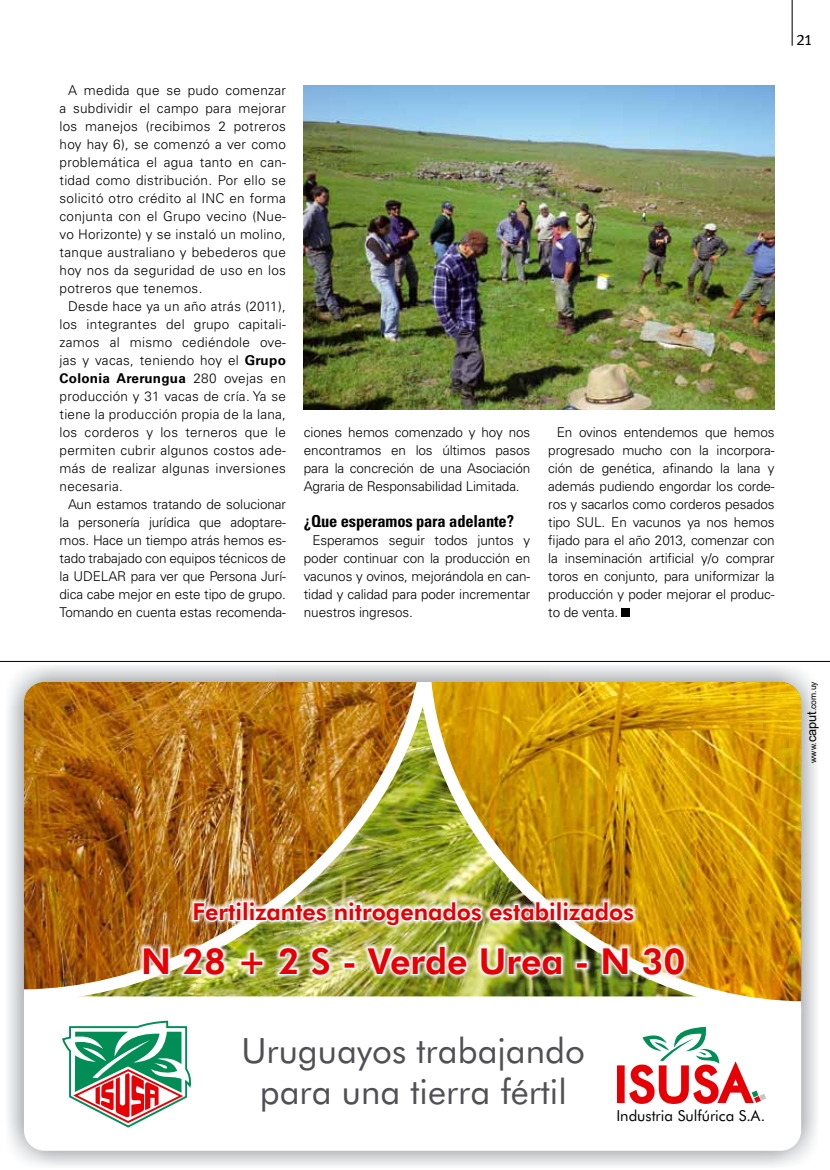
<style>
.page{position:relative;width:830px;height:1170px;background:#fff}
.page>*{position:absolute;margin:0;border:0;box-sizing:border-box;transform-origin:0 0}
.t1{font:800 35.85px "Futura BT";color:#e60005}
.t2{font:34.8px/41.8px "Futura BT";color:#504f53;text-align:center}
.t3{font:800 23.4px "Futura BT";color:#e60005}
.t4{font:19.5px "Meta Cond";color:#000}
.t5{font:700 condensed 16.5px "Univers LT Std";letter-spacing:-.01em;color:#000}
.t6{font:15.15px "Futura BT";color:#000}
.t7{font:300 13.5px/18px "Univers LT Std";letter-spacing:-.01em;color:#000;text-align:justify}
.t8{font:12.75px "Arial";color:#000}
.t9{font:8.55px "Arial";color:#000}
.s1{font-weight:700}
</style>
<div class="page">
<hr style="left:791px;top:0;width:1px;height:46px;background:#000">
<img style="left:8px;top:665px;width:809px;height:501px">
<div style="left:24px;top:682px;width:776px;height:468px;background:#fff;border-radius:21px"></div>
<img style="left:24px;top:682px;width:348px;height:315px">
<img style="left:372px;top:682px;width:428px;height:320px">
<svg style="left:617px;top:1026px;width:148px;height:77px"></svg>
<svg style="left:62px;top:1020px;width:129px;height:108px"></svg>
<img style="left:137px;top:897px;width:551px;height:82px">
<img style="left:192px;top:899px;width:443px;height:28px">
<svg style="left:142px;top:936px;width:28px;height:48px"></svg>
<svg style="left:179px;top:945px;width:47px;height:31px"></svg>
<svg style="left:239px;top:950px;width:25px;height:26px"></svg>
<svg style="left:275px;top:945px;width:24px;height:31px"></svg>
<svg style="left:309px;top:945px;width:23px;height:31px"></svg>
<div style="left:343px;top:961px;width:12px;height:7px;border:2px solid #fff"></div>
<img style="left:364px;top:944px;width:104px;height:38px">
<img style="left:479px;top:945px;width:84px;height:32px">
<div style="left:575px;top:961px;width:12px;height:7px;border:2px solid #fff"></div>
<svg style="left:601px;top:936px;width:28px;height:48px"></svg>
<svg style="left:640px;top:945px;width:45px;height:31px"></svg>
<div style="left:621px;top:608px;width:9px;height:9px;background:#000"></div>
<hr style="left:0;top:661px;width:829px;height:1px;background:#000">
<img style="left:304px;top:85px;width:470px;height:324px">
<p class="t7" style="left:60px;top:81px;width:228px;text-indent:9px">A medida que se pudo comenzar a subdividir el campo para mejorar los manejos (recibimos 2 potreros hoy hay 6), se comenzó a ver como problemática el agua tanto en can&shy;tidad como distribución. Por ello se solicitó otro crédito al INC en forma conjunta con el Grupo vecino (Nue&shy;vo Horizonte) y se instaló un molino, tanque australiano y bebederos que hoy nos da seguridad de uso en los potreros que tenemos.</p>
<p class="t7" style="left:60px;top:297px;width:228px;text-indent:9px">Desde hace ya un año atrás (2011), los integrantes del grupo capitali&shy;zamos al mismo cediéndole ove&shy;jas y vacas, teniendo hoy el <span class="s1">Grupo Colonia Arerungua</span> 280 ovejas en producción y 31 vacas de cría. Ya se tiene la producción propia de la lana, los corderos y los terneros que le permiten cubrir algunos costos ade&shy;más de realizar algunas inversiones necesaria.</p>
<p class="t7" style="left:60px;top:495px;width:228px;text-indent:9px">Aun estamos tratando de solucionar la personería jurídica que adoptare&shy;mos. Hace un tiempo atrás hemos es&shy;tado trabajado con equipos técnicos de la UDELAR para ver que Persona Jurí&shy;dica cabe mejor en este tipo de grupo.<br>Tomando en cuenta estas recomenda-</p>
<p class="t7" style="left:304px;top:423px;width:228px">ciones hemos comenzado y hoy nos encontramos en los últimos pasos para la concreción de una Asociación Agraria de Responsabilidad Limitada.</p>
<p class="t5" style="left:304px;top:511px;width:211px">¿Que esperamos para adelante?</p>
<p class="t7" style="left:304px;top:531px;width:228px;text-indent:9px">Esperamos seguir todos juntos y poder continuar con la producción en vacunos y ovinos, mejorándola en can&shy;tidad y calidad para poder incrementar nuestros ingresos.</p>
<p class="t7" style="left:548px;top:423px;width:228px;text-indent:9px">En ovinos entendemos que hemos progresado mucho con la incorpora&shy;ción de genética, afinando la lana y además pudiendo engordar los corde&shy;ros y sacarlos como corderos pesados tipo SUL. En vacunos ya nos hemos fijado para el año 2013, comenzar con la inseminación artificial y/o comprar toros en conjunto, para uniformizar la producción y poder mejorar el produc&shy;to de venta.</p>
<h3 class="t4" style="left:795px;top:28px;width:17px">21</h3>
<p class="t9" style="left:809px;top:711px;width:31px;rotate:-90deg">.com.uy</p>
<p class="t8" style="left:806px;top:742px;width:33px;rotate:-90deg">caput</p>
<p class="t9" style="left:809px;top:762px;width:22px;rotate:-90deg">www.</p>
<h3 class="t3" style="left:192px;top:902px;width:443px">Fertilizantes nitrogenados estabilizados</h3>
<h1 class="t1" style="left:141px;top:946px;width:545px">N 28 + 2 S - Verde Urea - N 30</h1>
<h2 class="t2" style="left:241px;top:1031px;width:345px">Uruguayos trabajando para una tierra fértil</h2>
<p class="t6" style="left:616px;top:1109px;width:150px">Industria Sulfúrica S.A.</p>
</div>
